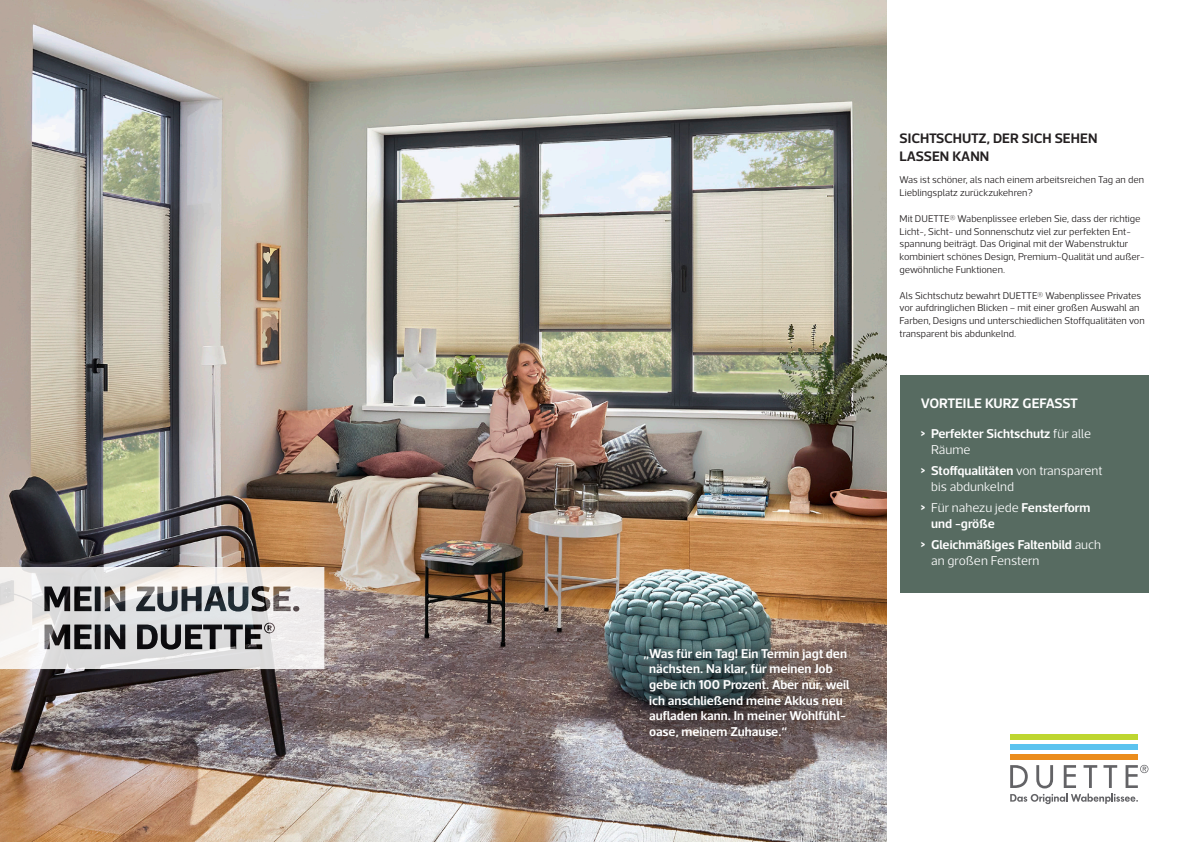
<style>
.page{position:relative;width:1191px;height:842px;background:#fff}
.page>*{position:absolute;margin:0;border:0;box-sizing:border-box;transform-origin:0 0}
.t1{font:600 14px/18px "Acto";color:#231f20}
.t2{font:600 14px "Acto";letter-spacing:-.015em;color:#fff}
.t3{font:600 13px/15.6px "Acto";color:#fff}
.t4{font:300 13px/15.6px "Acto";color:#fff}
.t5{font:300 10px/12.8px "Acto";color:#231f20}
.s1{font-weight:700}
.s2{font-weight:300}
.s3{font-weight:600}
</style>
<div class="page">
<img style="left:0;top:0;width:887px;height:842px">
<svg style="left:0;top:567px;width:324px;height:102px"></svg>
<div style="left:899px;top:375px;width:249px;height:218px;background:#576b61"></div>
<div style="left:1010px;top:734px;width:127px;height:5px;background:#bed630"></div>
<div style="left:1010px;top:744px;width:127px;height:6px;background:#5bc3ef"></div>
<div style="left:1010px;top:755px;width:127px;height:5px;background:#eb8c1b"></div>
<svg style="left:1010px;top:765px;width:138px;height:39px"></svg>
<div style="left:632px;top:635px;width:233px;height:118px;background:#231f20;opacity:.75"></div>
<h2 class="t3" style="left:649px;top:645px;width:202px;text-indent:-5px">„Was für ein Tag! Ein Termin jagt den nächsten. Na klar, für meinen Job gebe ich 100 Prozent. Aber nur, weil ich anschließend meine Akkus neu aufladen kann. In meiner Wohlfühl&shy;oase, meinem Zuhause.“</h2>
<h1 class="t1" style="left:899px;top:128px;width:199px">SICHTSCHUTZ, DER SICH SEHEN<br>LASSEN KANN</h1>
<p class="t5" style="left:899px;top:173px;width:246px">Was ist schöner, als nach einem arbeitsreichen Tag an den<br>Lieblingsplatz zurückzukehren?</p>
<p class="t5" style="left:899px;top:212px;width:246px">Mit DUETTE® Wabenplissee erleben Sie, dass der richtige Licht-, Sicht- und Sonnenschutz viel zur perfekten Ent&shy;spannung beiträgt. Das Original mit der Wabenstruktur kombiniert schönes Design, Premium-Qualität und außer&shy;gewöhnliche Funktionen.</p>
<p class="t5" style="left:899px;top:289px;width:246px">Als Sichtschutz bewahrt DUETTE® Wabenplissee Privates vor aufdringlichen Blicken – mit einer großen Auswahl an Farben, Designs und unterschiedlichen Stoffqualitäten von transparent bis abdunkelnd.</p>
<h1 class="t2" style="left:921px;top:395px;width:159px">VORTEILE KURZ GEFASST</h1>
<h2 class="t3" style="left:931px;top:426px;width:161px;text-indent:-10px"><span class="s1">&gt;</span> Perfekter Sichtschutz <span class="s2">für alle<br>Räume</span></h2>
<h2 class="t4" style="left:931px;top:463px;width:173px;text-indent:-10px"><span class="s1">&gt;</span> <span class="s3">Stoffqualitäten</span> von transparent bis abdunkelnd</h2>
<h2 class="t3" style="left:931px;top:500px;width:161px;text-indent:-10px"><span class="s1">&gt;</span> <span class="s2">Für nahezu jede</span> Fensterform und -größe</h2>
<h2 class="t3" style="left:931px;top:536px;width:171px;text-indent:-10px"><span class="s1">&gt;</span> Gleichmäßiges Faltenbild <span class="s2">auch an großen Fenstern</span></h2>
</div>
